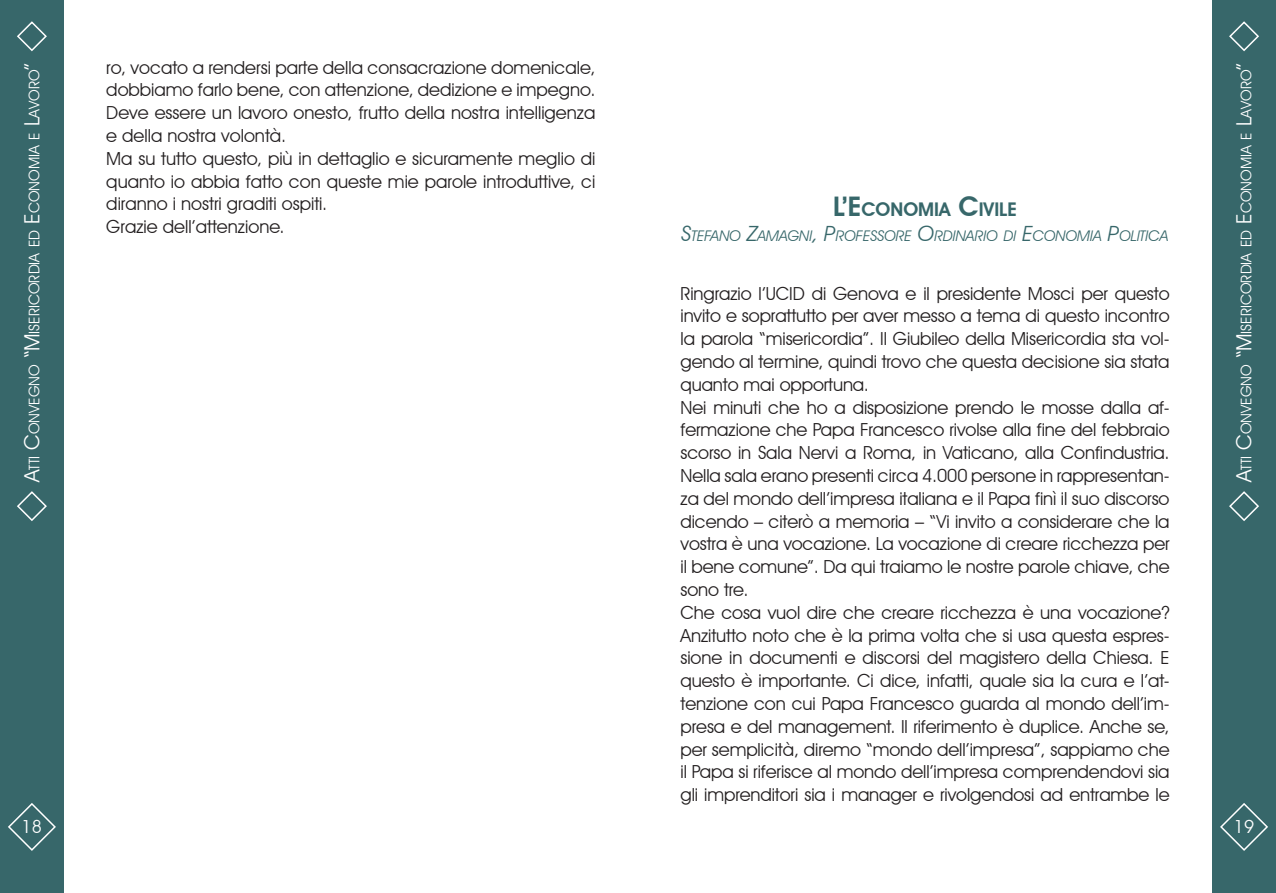
<style>
.page{position:relative;width:1276px;height:893px;background:#fff}
.page>*{position:absolute;margin:0;border:0;box-sizing:border-box;transform-origin:0 0}
.t1{font:600 18.9px "Avant Garde IT Cby BT";color:#37676a}
.t2{font:18px/22.8px "Avant Garde IT Cby BT";letter-spacing:-.005em;color:#231f20;text-align:justify}
.t3{font:18px "Avant Garde IT Cby BT";color:#fff}
.t4{font:14.7px "Avant Garde IT Cby BT";color:#fff}
.t5{font:italic 14.7px "Avant Garde IT Cby BT";color:#37676a}
.s1{font-size:21px}
.s2{font-size:27px}
</style>
<div class="page">
<div style="left:0;top:0;width:64px;height:893px;background:#37676a"></div>
<svg style="left:17px;top:21px;width:30px;height:31px"></svg>
<svg style="left:17px;top:491px;width:30px;height:30px"></svg>
<svg style="left:8px;top:803px;width:48px;height:48px"></svg>
<div style="left:1212px;top:0;width:64px;height:893px;background:#37676a"></div>
<svg style="left:1229px;top:21px;width:30px;height:31px"></svg>
<svg style="left:1229px;top:491px;width:30px;height:30px"></svg>
<svg style="left:1220px;top:803px;width:48px;height:48px"></svg>
<p class="t4" style="left:25px;top:482px;width:421px;rotate:-90deg"><span class="s1">A</span>tti <span class="s1">C</span>onvegno <span class="s1">“M</span> isericordia ed <span class="s1">E</span> conomia e <span class="s1">L</span>avoro<span class="s1">”</span></p>
<p class="t2" style="left:106px;top:56px;width:490px">ro, vocato a rendersi parte della consacrazione domenicale, dobbiamo farlo bene, con attenzione, dedizione e impegno.<br>Deve essere un lavoro onesto, frutto della nostra intelligenza e della nostra volontà.</p>
<p class="t2" style="left:106px;top:147px;width:490px">Ma su tutto questo, più in dettaglio e sicuramente meglio di quanto io abbia fatto con queste mie parole introduttive, ci diranno i nostri graditi ospiti.</p>
<p class="t2" style="left:106px;top:215px;width:180px">Grazie dell’attenzione.</p>
<p class="t3" style="left:22px;top:816px;width:22px">18</p>
<p class="t1" style="left:833px;top:198px;width:185px"><span class="s2">L’E</span>CONOMIA <span class="s2">C</span>IVILE</p>
<p class="t5" style="left:681px;top:227px;width:489px"><span class="s1">S</span>TEFANO <span class="s1">Z</span>AMAGNI<span class="s1">, P</span>ROFESSORE <span class="s1">O</span>RDINARIO DI <span class="s1">E</span>CONOMIA <span class="s1">P</span>OLITICA</p>
<p class="t2" style="left:680px;top:282px;width:490px">Ringrazio l’UCID di Genova e il presidente Mosci per questo invito e soprattutto per aver messo a tema di questo incontro la parola “misericordia”. Il Giubileo della Misericordia sta vol&shy;gendo al termine, quindi trovo che questa decisione sia stata quanto mai opportuna.</p>
<p class="t2" style="left:680px;top:396px;width:491px">Nei minuti che ho a disposizione prendo le mosse dalla af&shy;fermazione che Papa Francesco rivolse alla fine del febbraio scorso in Sala Nervi a Roma, in Vaticano, alla Confindustria.<br>Nella sala erano presenti circa 4.000 persone in rappresentan&shy;za del mondo dell’impresa italiana e il Papa finì il suo discorso dicendo – citerò a memoria – “Vi invito a considerare che la vostra è una vocazione. La vocazione di creare ricchezza per il bene comune”. Da qui traiamo le nostre parole chiave, che sono tre.</p>
<p class="t2" style="left:680px;top:601px;width:491px">Che cosa vuol dire che creare ricchezza è una vocazione?<br>Anzitutto noto che è la prima volta che si usa questa espres&shy;sione in documenti e discorsi del magistero della Chiesa. E questo è importante. Ci dice, infatti, quale sia la cura e l’at&shy;tenzione con cui Papa Francesco guarda al mondo dell’im&shy;presa e del management. Il riferimento è duplice. Anche se, per semplicità, diremo “mondo dell’impresa”, sappiamo che il Papa si riferisce al mondo dell’impresa comprendendovi sia gli imprenditori sia i manager e rivolgendosi ad entrambe le</p>
<p class="t4" style="left:1237px;top:482px;width:421px;rotate:-90deg"><span class="s1">A</span>tti <span class="s1">C</span>onvegno <span class="s1">“M</span> isericordia ed <span class="s1">E</span> conomia e <span class="s1">L</span>avoro<span class="s1">”</span></p>
<p class="t3" style="left:1233px;top:816px;width:22px">19</p>
</div>
